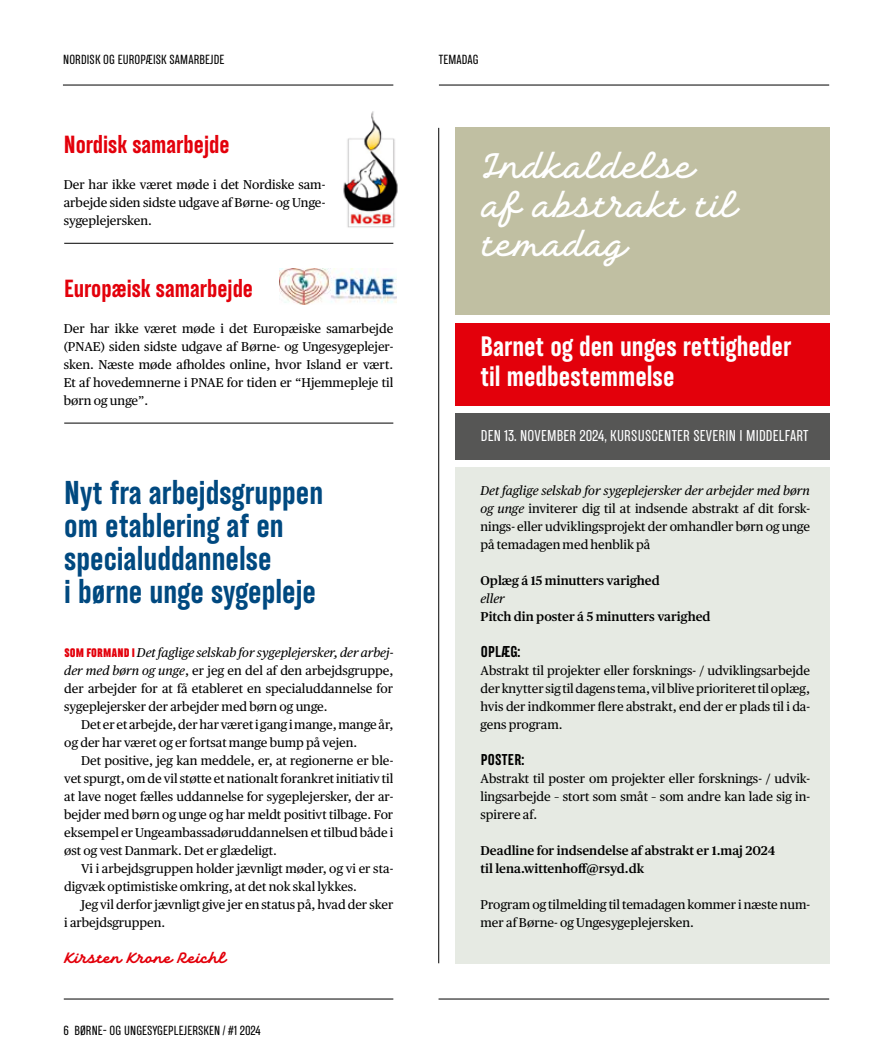
<style>
.page{position:relative;width:893px;height:1063px;background:#fff}
.page>*{position:absolute;margin:0;border:0;box-sizing:border-box;transform-origin:0 0}
.t1{font:35.25px/39.2px "TT Backwards Script";color:#fff}
.t2{font:700 30px/33px "TT Backwards Sans";color:#004980}
.t3{font:700 25.5px/30px "TT Backwards Sans";color:#fff}
.t4{font:700 22.5px "TT Backwards Sans";color:#e3000b}
.t5{font:700 15px "TT Backwards Script";color:#e3000b}
.t6{font:14.25px "TT Backwards Sans";letter-spacing:.015em;color:#fff}
.t7{font:700 14.25px "TT Backwards Sans";letter-spacing:.02em;color:#000}
.t8{font:12.75px/18px "Publico Text";color:#000;text-align:justify}
.t9{font:600 12.75px/18px "Publico Text";color:#000}
.t10{font:italic 12.75px "Publico Text";color:#000}
.t11{font:12px "TT Backwards Sans";letter-spacing:.01em;color:#000}
.s1{font-family:"TT Backwards Sans";font-weight:900;font-size:11.25px;color:#e3000b}
.s2{font-style:italic}
</style>
<div class="page">
<div style="left:455px;top:467px;width:374px;height:496px;background:#e6eae3"></div>
<div style="left:455px;top:323px;width:374px;height:82px;background:#e3000b"></div>
<div style="left:455px;top:413px;width:374px;height:46px;background:#565655"></div>
<div style="left:455px;top:128px;width:374px;height:187px;background:#c0bfa2"></div>
<hr style="left:64px;top:999px;width:329px;height:1px;background:#000">
<hr style="left:439px;top:999px;width:390px;height:1px;background:#000">
<img style="left:343px;top:111px;width:55px;height:117px">
<hr style="left:63px;top:85px;width:330px;height:1px;background:#000">
<hr style="left:439px;top:85px;width:390px;height:1px;background:#000">
<img style="left:279px;top:268px;width:118px;height:36px">
<hr style="left:64px;top:243px;width:329px;height:1px;background:#000">
<hr style="left:64px;top:423px;width:329px;height:1px;background:#000">
<hr style="left:438px;top:128px;width:1px;height:835px;background:#000">
<p class="t11" style="left:63px;top:52px;width:163px">NORDISK OG EUROPÆISK SAMARBEJDE</p>
<p class="t11" style="left:439px;top:52px;width:41px">TEMADAG</p>
<h3 class="t4" style="left:64px;top:130px;width:167px">Nordisk samarbejde</h3>
<p class="t8" style="left:64px;top:175px;width:263px">Der har ikke været møde i det Nordiske sam&shy;arbejde siden sidste udgave af Børne- og Unge&shy;sygeplejersken.</p>
<h3 class="t4" style="left:64px;top:274px;width:190px">Europæisk samarbejde</h3>
<p class="t8" style="left:64px;top:319px;width:331px">Der har ikke været møde i det Europæiske samarbejde (PNAE) siden sidste udgave af Børne- og Ungesygeplejer&shy;sken. Næste møde afholdes online, hvor Island er vært.<br>Et af hovedemnerne i PNAE for tiden er “Hjemmepleje til børn og unge”.</p>
<h2 class="t2" style="left:64px;top:477px;width:260px">Nyt fra arbejdsgruppen om etablering af en specialuddannelse<br>i børne unge sygepleje</h2>
<p class="t8" style="left:64px;top:643px;width:331px"><span class="s1">SOM FORMAND I</span> <span class="s2">Det faglige selskab for sygeplejersker, der arbej&shy;der med børn og unge</span>, er jeg en del af den arbejdsgruppe, der arbejder for at få etableret en specialuddannelse for sygeplejersker der arbejder med børn og unge.</p>
<p class="t8" style="left:64px;top:715px;width:331px;text-indent:17px">Det er et arbejde, der har været i gang i mange, mange år, og der har været og er fortsat mange bump på vejen.</p>
<p class="t8" style="left:64px;top:751px;width:331px;text-indent:17px">Det positive, jeg kan meddele, er, at regionerne er ble&shy;vet spurgt, om de vil støtte et nationalt forankret initiativ til at lave noget fælles uddannelse for sygeplejersker, der ar&shy;bejder med børn og unge og har meldt positivt tilbage. For eksempel er Ungeambassadøruddannelsen et tilbud både i øst og vest Danmark. Det er glædeligt.</p>
<p class="t8" style="left:64px;top:859px;width:331px;text-indent:17px">Vi i arbejdsgruppen holder jævnligt møder, og vi er sta&shy;digvæk optimistiske omkring, at det nok skal lykkes.</p>
<p class="t8" style="left:64px;top:895px;width:331px;text-indent:17px">Jeg vil derfor jævnligt give jer en status på, hvad der sker i arbejdsgruppen.</p>
<p class="t5" style="left:64px;top:949px;width:163px">Kirsten Krone Reichl</p>
<p class="t11" style="left:63px;top:1023px;width:199px">6 BØRNE- OG UNGESYGEPLEJERSKEN / #1 2024</p>
<h1 class="t1" style="left:480px;top:146px;width:256px">Indkaldelse af abstrakt til temadag</h1>
<h3 class="t3" style="left:480px;top:332px;width:312px">Barnet og den unges rettigheder til medbestemmelse</h3>
<p class="t6" style="left:481px;top:427px;width:329px">DEN 13. NOVEMBER 2024, KURSUSCENTER SEVERIN I MIDDELFART</p>
<p class="t8" style="left:480px;top:481px;width:331px"><span class="s2">Det faglige selskab for sygeplejersker der arbejder med børn og unge</span> inviterer dig til at indsende abstrakt af dit forsk&shy;nings- eller udviklingsprojekt der omhandler børn og unge på temadagen med henblik på</p>
<p class="t9" style="left:480px;top:571px;width:181px">Oplæg á 15 minutters varighed</p>
<p class="t10" style="left:480px;top:589px;width:26px">eller</p>
<p class="t9" style="left:480px;top:607px;width:231px">Pitch din poster á 5 minutters varighed</p>
<p class="t7" style="left:481px;top:643px;width:41px">OPLÆG:</p>
<p class="t8" style="left:480px;top:661px;width:331px">Abstrakt til projekter eller forsknings- / udviklingsarbejde der knytter sig til dagens tema, vil blive prioriteret til oplæg, hvis der indkommer flere abstrakt, end der er plads til i da&shy;gens program.</p>
<p class="t7" style="left:481px;top:751px;width:45px">POSTER:</p>
<p class="t8" style="left:480px;top:769px;width:331px">Abstrakt til poster om projekter eller forsknings- / udvik&shy;lingsarbejde – stort som småt – som andre kan lade sig in&shy;spirere af.</p>
<p class="t9" style="left:480px;top:841px;width:296px">Deadline for indsendelse af abstrakt er 1.maj 2024 til lena.wittenhoff@rsyd.dk</p>
<p class="t8" style="left:480px;top:895px;width:331px">Program og tilmelding til temadagen kommer i næste num&shy;mer af Børne- og Ungesygeplejersken.</p>
</div>
